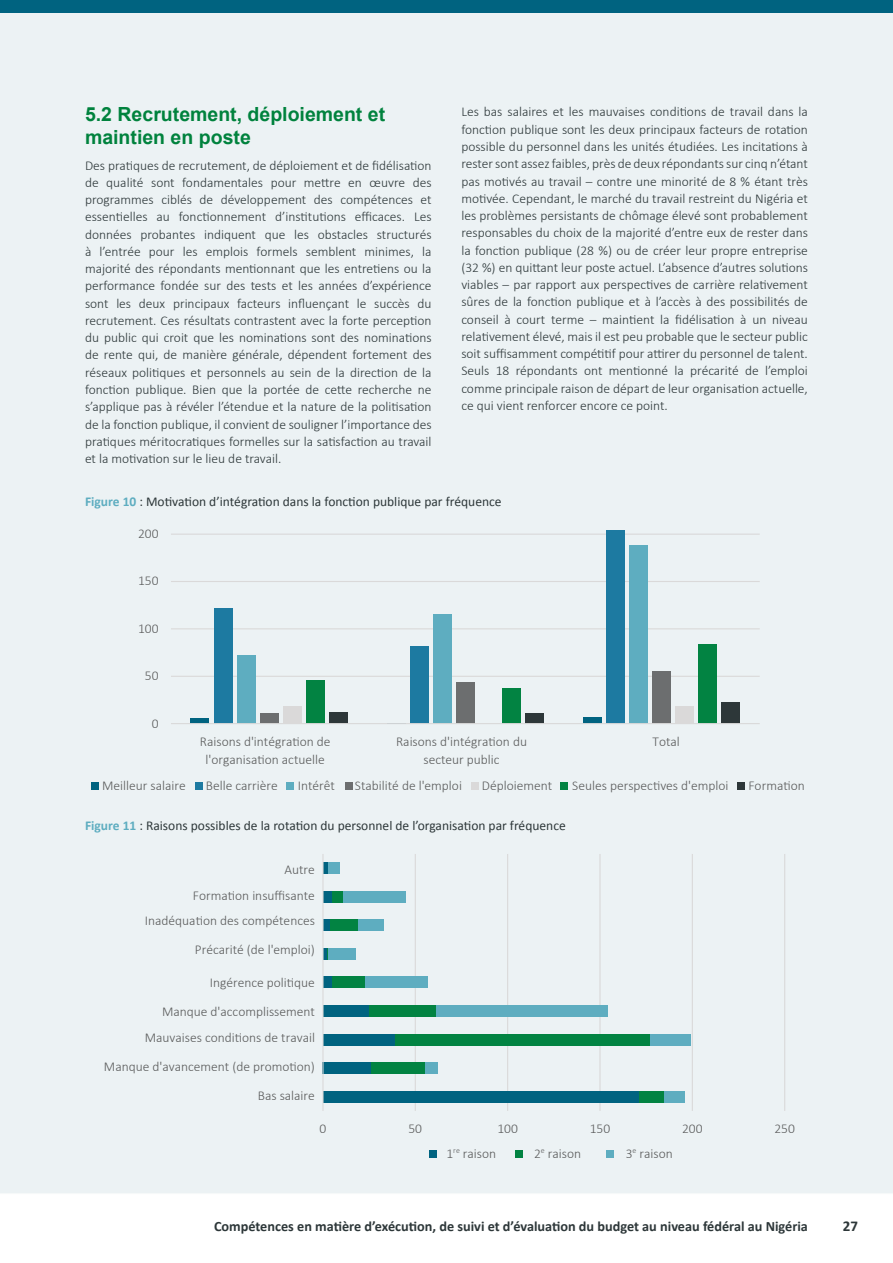
<style>
.page{position:relative;width:893px;height:1263px;background:#fff}
.page>*{position:absolute;margin:0;border:0;box-sizing:border-box;transform-origin:0 0}
.t1{font:700 19.5px/23.4px "Arial";color:#00823d}
.t2{font:700 15px "Calibri";color:#2d3739}
.t3{font:700 14.25px "Calibri";color:#2d3739}
.t4{font:300 13.5px/17.2px "Calibri";color:#2d3739;text-align:justify}
.t5{font:300 13.5px/18px "Calibri";color:#595a5a;text-align:center}
.t6{font:13.5px "Calibri";color:#2d3739}
.s1{font-weight:700;color:#5eadc0}
</style>
<div class="page">
<div style="left:0;top:13px;width:893px;height:1180px;background:#ecf2f4"></div>
<div style="left:0;top:0;width:893px;height:13px;background:#006380"></div>
<hr style="left:171px;top:534px;width:589px;height:1px;background:#dad9d9">
<hr style="left:171px;top:581px;width:589px;height:1px;background:#dad9d9">
<hr style="left:171px;top:628px;width:589px;height:1px;background:#dad9d9">
<hr style="left:171px;top:676px;width:589px;height:1px;background:#dad9d9">
<div style="left:583px;top:717px;width:18px;height:7px;background:#006380"></div>
<div style="left:191px;top:718px;width:18px;height:6px;background:#006380"></div>
<div style="left:606px;top:530px;width:18px;height:194px;background:#1d7aa1"></div>
<div style="left:410px;top:646px;width:18px;height:78px;background:#1d7aa1"></div>
<div style="left:214px;top:608px;width:18px;height:116px;background:#1d7aa1"></div>
<div style="left:629px;top:545px;width:19px;height:179px;background:#5eadc0"></div>
<div style="left:433px;top:614px;width:18px;height:110px;background:#5eadc0"></div>
<div style="left:237px;top:655px;width:18px;height:69px;background:#5eadc0"></div>
<div style="left:652px;top:671px;width:19px;height:53px;background:#6c6e6f"></div>
<div style="left:456px;top:682px;width:18px;height:42px;background:#6c6e6f"></div>
<div style="left:260px;top:713px;width:18px;height:11px;background:#6c6e6f"></div>
<div style="left:676px;top:706px;width:18px;height:18px;background:#dad9d9"></div>
<div style="left:283px;top:706px;width:18px;height:18px;background:#dad9d9"></div>
<div style="left:699px;top:644px;width:18px;height:80px;background:#028342"></div>
<div style="left:502px;top:688px;width:19px;height:36px;background:#028342"></div>
<div style="left:306px;top:680px;width:18px;height:44px;background:#028342"></div>
<div style="left:722px;top:702px;width:18px;height:22px;background:#2d3739"></div>
<div style="left:525px;top:713px;width:19px;height:11px;background:#2d3739"></div>
<div style="left:329px;top:712px;width:18px;height:12px;background:#2d3739"></div>
<hr style="left:171px;top:723px;width:589px;height:1px;background:#dad9d9">
<div style="left:91px;top:782px;width:8px;height:8px;background:#006380"></div>
<div style="left:195px;top:782px;width:8px;height:8px;background:#1d7aa1"></div>
<div style="left:286px;top:782px;width:7px;height:8px;background:#5eadc0"></div>
<div style="left:345px;top:782px;width:7px;height:8px;background:#6c6e6f"></div>
<div style="left:471px;top:782px;width:8px;height:8px;background:#dad9d9"></div>
<div style="left:560px;top:782px;width:7px;height:8px;background:#028342"></div>
<div style="left:738px;top:782px;width:7px;height:8px;background:#2d3739"></div>
<hr style="left:784px;top:854px;width:1px;height:257px;background:#dad9d9">
<hr style="left:692px;top:854px;width:1px;height:257px;background:#dad9d9">
<hr style="left:599px;top:854px;width:2px;height:257px;background:#dad9d9">
<hr style="left:507px;top:854px;width:1px;height:257px;background:#dad9d9">
<hr style="left:415px;top:854px;width:1px;height:257px;background:#dad9d9">
<div style="left:323px;top:862px;width:6px;height:12px;background:#006380"></div>
<div style="left:323px;top:891px;width:9px;height:11px;background:#006380"></div>
<div style="left:323px;top:920px;width:7px;height:11px;background:#006380"></div>
<hr style="left:323px;top:948px;width:4px;height:11px;background:#006380">
<div style="left:323px;top:977px;width:9px;height:11px;background:#006380"></div>
<div style="left:323px;top:1005px;width:46px;height:12px;background:#006380"></div>
<div style="left:323px;top:1034px;width:72px;height:11px;background:#006380"></div>
<div style="left:323px;top:1062px;width:48px;height:12px;background:#006380"></div>
<div style="left:323px;top:1091px;width:316px;height:11px;background:#006380"></div>
<div style="left:332px;top:891px;width:11px;height:11px;background:#028342"></div>
<div style="left:330px;top:920px;width:28px;height:11px;background:#028342"></div>
<svg style="left:327px;top:948px;width:2px;height:11px"></svg>
<div style="left:332px;top:977px;width:33px;height:11px;background:#028342"></div>
<div style="left:369px;top:1005px;width:67px;height:12px;background:#028342"></div>
<div style="left:395px;top:1034px;width:255px;height:11px;background:#028342"></div>
<div style="left:371px;top:1062px;width:54px;height:12px;background:#028342"></div>
<div style="left:639px;top:1091px;width:26px;height:11px;background:#028342"></div>
<div style="left:329px;top:862px;width:11px;height:12px;background:#5eadc0"></div>
<div style="left:343px;top:891px;width:63px;height:11px;background:#5eadc0"></div>
<div style="left:358px;top:920px;width:26px;height:11px;background:#5eadc0"></div>
<div style="left:329px;top:948px;width:27px;height:11px;background:#5eadc0"></div>
<div style="left:365px;top:977px;width:63px;height:11px;background:#5eadc0"></div>
<div style="left:436px;top:1005px;width:171px;height:12px;background:#5eadc0"></div>
<div style="left:650px;top:1034px;width:40px;height:11px;background:#5eadc0"></div>
<div style="left:425px;top:1062px;width:12px;height:12px;background:#5eadc0"></div>
<div style="left:665px;top:1091px;width:20px;height:11px;background:#5eadc0"></div>
<hr style="left:322px;top:854px;width:2px;height:257px;background:#dad9d9">
<div style="left:430px;top:1150px;width:7px;height:7px;background:#006380"></div>
<div style="left:516px;top:1150px;width:7px;height:7px;background:#028342"></div>
<div style="left:606px;top:1150px;width:7px;height:7px;background:#5eadc0"></div>
<h1 class="t1" style="left:85px;top:103px;width:302px">5.2 Recrutement, déploiement et maintien en poste</h1>
<p class="t4" style="left:85px;top:156px;width:348px">Des pratiques de recrutement, de déploiement et de fidélisation de qualité sont fondamentales pour mettre en œuvre des programmes ciblés de développement des compétences et essentielles au fonctionnement d’institutions efficaces. Les données probantes indiquent que les obstacles structurés à l’entrée pour les emplois formels semblent minimes, la majorité des répondants mentionnant que les entretiens ou la performance fondée sur des tests et les années d’expérience sont les deux principaux facteurs influençant le succès du recrutement. Ces résultats contrastent avec la forte perception du public qui croit que les nominations sont des nominations de rente qui, de manière générale, dépendent fortement des réseaux politiques et personnels au sein de la direction de la fonction publique. Bien que la portée de cette recherche ne s’applique pas à révéler l’étendue et la nature de la politisation de la fonction publique, il convient de souligner l’importance des pratiques méritocratiques formelles sur la satisfaction au travail et la motivation sur le lieu de travail.</p>
<p class="t4" style="left:461px;top:103px;width:348px">Les bas salaires et les mauvaises conditions de travail dans la fonction publique sont les deux principaux facteurs de rotation possible du personnel dans les unités étudiées. Les incitations à rester sont assez faibles, près de deux répondants sur cinq n’étant pas motivés au travail – contre une minorité de 8 % étant très motivée. Cependant, le marché du travail restreint du Nigéria et les problèmes persistants de chômage élevé sont probablement responsables du choix de la majorité d’entre eux de rester dans la fonction publique (28 %) ou de créer leur propre entreprise (32 %) en quittant leur poste actuel. L’absence d’autres solutions viables – par rapport aux perspectives de carrière relativement sûres de la fonction publique et à l’accès à des possibilités de conseil à court terme – maintient la fidélisation à un niveau relativement élevé, mais il est peu probable que le secteur public soit suffisamment compétitif pour attirer du personnel de talent.<br>Seuls 18 répondants ont mentionné la précarité de l’emploi comme principale raison de départ de leur organisation actuelle, ce qui vient renforcer encore ce point.</p>
<p class="t6" style="left:85px;top:493px;width:418px"><span class="s1">Figure 10</span> : Motivation d’intégration dans la fonction publique par fréquence</p>
<p class="t5" style="left:138px;top:524px;width:22px">200</p>
<p class="t5" style="left:138px;top:572px;width:22px">150</p>
<p class="t5" style="left:138px;top:619px;width:22px">100</p>
<p class="t5" style="left:145px;top:667px;width:15px">50</p>
<p class="t5" style="left:152px;top:714px;width:8px">0</p>
<p class="t5" style="left:200px;top:733px;width:132px">Raisons d'intégration de l'organisation actuelle</p>
<p class="t5" style="left:396px;top:732px;width:132px">Raisons d'intégration du secteur public</p>
<p class="t5" style="left:652px;top:733px;width:29px">Total</p>
<p class="t5" style="left:102px;top:776px;width:85px">Meilleur salaire</p>
<p class="t5" style="left:206px;top:776px;width:73px">Belle carrière</p>
<p class="t5" style="left:298px;top:776px;width:39px">Intérêt</p>
<p class="t5" style="left:355px;top:776px;width:109px">Stabilité de l'emploi</p>
<p class="t5" style="left:482px;top:776px;width:72px">Déploiement</p>
<p class="t5" style="left:572px;top:776px;width:158px">Seules perspectives d'emploi</p>
<p class="t5" style="left:748px;top:776px;width:58px">Formation</p>
<p class="t6" style="left:85px;top:817px;width:482px"><span class="s1">Figure 11</span> : Raisons possibles de la rotation du personnel de l’organisation par fréquence</p>
<p class="t5" style="left:285px;top:860px;width:32px">Autre</p>
<p class="t5" style="left:193px;top:887px;width:123px">Formation insuffisante</p>
<p class="t5" style="left:145px;top:912px;width:172px">Inadéquation des compétences</p>
<p class="t5" style="left:195px;top:940px;width:122px">Précarité (de l'emploi)</p>
<p class="t5" style="left:210px;top:973px;width:107px">Ingérence politique</p>
<p class="t5" style="left:162px;top:1002px;width:154px">Manque d'accomplissement</p>
<p class="t5" style="left:145px;top:1029px;width:172px">Mauvaises conditions de travail</p>
<p class="t5" style="left:104px;top:1057px;width:213px">Manque d'avancement (de promotion)</p>
<p class="t5" style="left:258px;top:1086px;width:59px">Bas salaire</p>
<p class="t5" style="left:320px;top:1119px;width:8px">0</p>
<p class="t5" style="left:408px;top:1119px;width:15px">50</p>
<p class="t5" style="left:497px;top:1119px;width:22px">100</p>
<p class="t5" style="left:590px;top:1119px;width:22px">150</p>
<p class="t5" style="left:682px;top:1119px;width:22px">200</p>
<p class="t5" style="left:774px;top:1119px;width:22px">250</p>
<p class="t5" style="left:446px;top:1144px;width:51px">1<sup>re</sup> raison</p>
<p class="t5" style="left:534px;top:1144px;width:49px">2<sup>e</sup> raison</p>
<p class="t5" style="left:626px;top:1144px;width:49px">3<sup>e</sup> raison</p>
<p class="t3" style="left:214px;top:1217px;width:595px">Compétences en matière d’exécution, de suivi et d’évaluation du budget au niveau fédéral au Nigéria</p>
<p class="t2" style="left:843px;top:1216px;width:17px">27</p>
</div>
